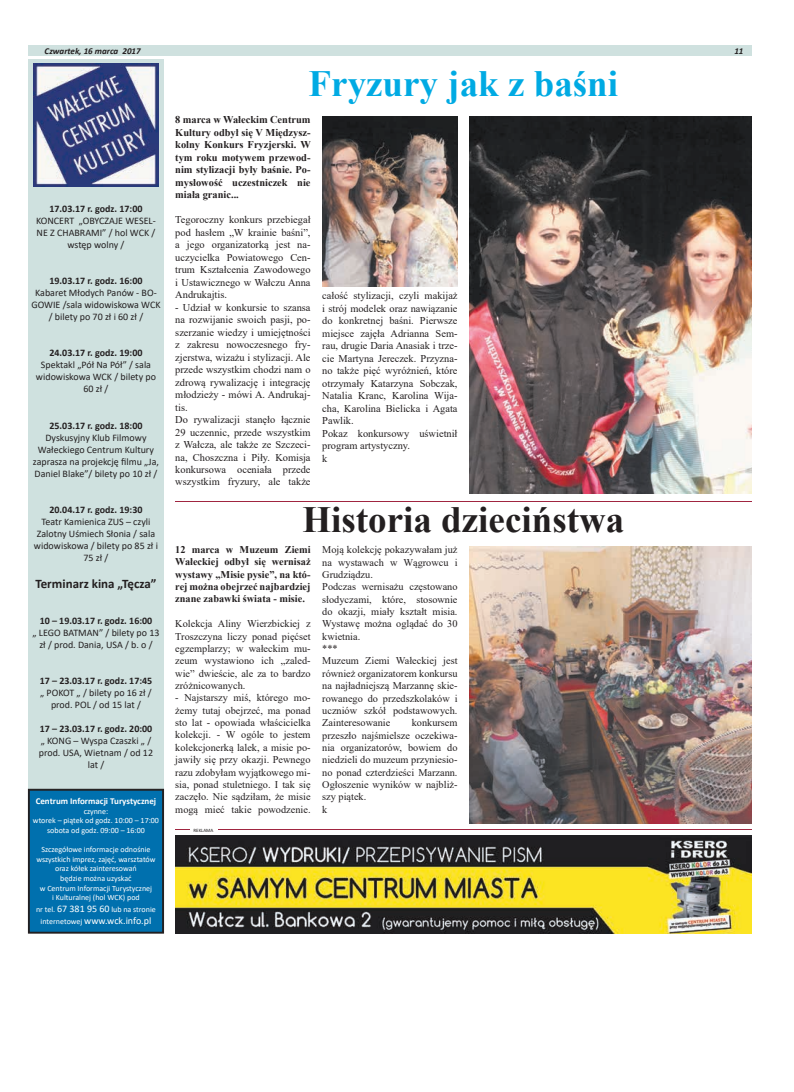
<style>
.page{position:relative;width:794px;height:1092px;background:#fff}
.page>*{position:absolute;margin:0;border:0;box-sizing:border-box;transform-origin:0 0}
.t1{font:700 37px "Times New Roman";color:#231f20}
.t2{font:700 37px "Times New Roman";color:#00aae3}
.t3{font:700 13px "Calibri";color:#231f20}
.t4{font:10.4px/12.5px "Times New Roman";color:#231f20}
.t5{font:700 10.4px/12.5px "Times New Roman";color:#231f20;text-align:justify}
.t6{font:10.3px/12.4px "Times New Roman";color:#231f20;text-align:justify}
.t7{font:700 10.3px/12.4px "Times New Roman";color:#231f20;text-align:justify}
.t8{font:10px/12px "Calibri";color:#231f20;text-align:center}
.t9{font:700 10px "Calibri";color:#231f20}
.t10{font:10px "Calibri";color:#fff}
.t11{font:700 9px "Calibri";color:#fff}
.t12{font:italic 700 9px "Calibri";color:#231f20}
.t13{font:8px/9.6px "Calibri";color:#fff;text-align:center}
.t14{font:5px "Calibri";color:#231f20}
.s1{font-size:10px}
.s2{font-size:8px}
</style>
<div class="page">
<div style="left:28px;top:45px;width:723px;height:11px;background:#cfe1df"></div>
<div style="left:28px;top:59px;width:136px;height:739px;background:#cfe1df"></div>
<img style="left:34px;top:63px;width:124px;height:124px">
<div style="left:28px;top:789px;width:136px;height:144px;background:#0070ae"></div>
<div style="left:29px;top:790px;width:134px;height:142px;border:1px solid #231f20"></div>
<img style="left:175px;top:835px;width:576px;height:98px">
<img style="left:469px;top:116px;width:282px;height:377px">
<img style="left:322px;top:116px;width:135px;height:170px">
<hr style="left:175px;top:501px;width:576px;height:1px;background:#a02540">
<hr style="left:175px;top:829px;width:576px;height:1px;background:#a02540">
<hr style="left:190px;top:827px;width:27px;height:4px;background:#fff">
<img style="left:469px;top:546px;width:282px;height:277px">
<p class="t12" style="left:45px;top:44px;width:98px">Czwartek, 16 marca 2017</p>
<p class="t12" style="left:734px;top:44px;width:11px">11</p>
<p class="t9" style="left:49px;top:202px;width:94px">17.03.17 r. godz. 17:00</p>
<p class="t8" style="left:36px;top:215px;width:121px">KONCERT „OBYCZAJE WESEL-<br>NE Z CHABRAMI” / hol WCK / wstęp wolny /</p>
<p class="t9" style="left:49px;top:274px;width:94px">19.03.17 r. godz. 16:00</p>
<p class="t8" style="left:31px;top:287px;width:131px">Kabaret Młodych Panów - BO-<br>GOWIE /sala widowiskowa WCK / bilety po 70 zł i 60 zł /</p>
<p class="t9" style="left:49px;top:346px;width:94px">24.03.17 r. godz. 19:00</p>
<p class="t8" style="left:36px;top:359px;width:121px">Spektakl „Pół Na Pół” / sala widowiskowa WCK / bilety po<br>60 zł /</p>
<p class="t9" style="left:49px;top:418px;width:94px">25.03.17 r. godz. 18:00</p>
<p class="t8" style="left:33px;top:431px;width:128px">Dyskusyjny Klub Filmowy<br>Wałeckiego Centrum Kultury zaprasza na projekcję filmu „Ja,<br>Daniel Blake”/ bilety po 10 zł /</p>
<p class="t9" style="left:49px;top:502px;width:94px">20.04.17 r. godz. 19:30</p>
<p class="t8" style="left:34px;top:515px;width:126px">Teatr Kamienica ZUS – czyli<br>Zalotny Uśmiech Słonia / sala widowiskowa / bilety po 85 zł i<br>75 zł /</p>
<p class="t3" style="left:35px;top:574px;width:123px">Terminarz kina „Tęcza”</p>
<p class="t9" style="left:40px;top:613px;width:114px">10 – 19.03.17 r. godz. 16:00</p>
<p class="t8" style="left:32px;top:626px;width:129px">„ LEGO BATMAN” / bilety po 13 zł / prod. Dania, USA / b. o /</p>
<p class="t9" style="left:40px;top:673px;width:114px">17 – 23.03.17 r. godz. 17:45</p>
<p class="t8" style="left:40px;top:686px;width:113px">„ POKOT „ / bilety po 16 zł / prod. POL / od 15 lat /</p>
<p class="t9" style="left:40px;top:721px;width:114px">17 – 23.03.17 r. godz. 20:00</p>
<p class="t8" style="left:39px;top:734px;width:116px">„ KONG – Wyspa Czaszki „ / prod. USA, Wietnam / od 12 lat /</p>
<p class="t11" style="left:36px;top:794px;width:122px">Centrum Informacji Turystycznej</p>
<p class="t13" style="left:33px;top:806px;width:127px">czynne:<br>wtorek – piątek od godz. 10:00 – 17:00 sobota od godz. 09:00 – 16:00</p>
<p class="t13" style="left:36px;top:844px;width:121px">Szczegółowe informacje odnośnie wszystkich imprez, zajęć, warsztatów oraz kółek zainteresowań<br>będzie można uzyskać<br>w Centrum Informacji Turystycznej<br>i Kulturalnej (hol WCK) pod</p>
<p class="t13" style="left:36px;top:904px;width:121px">nr tel. <span class="s1">67 381 95 60</span> lub na stronie</p>
<p class="t10" style="left:41px;top:913px;width:112px"><span class="s2">internetowej</span> www.wck.info.pl</p>
<h1 class="t2" style="left:309px;top:57px;width:311px">Fryzury jak z baśni</h1>
<p class="t5" style="left:175px;top:113px;width:137px">8 marca w Wałeckim Centrum Kultury odbył się V Międzysz&shy;kolny Konkurs Fryzjerski. W tym roku motywem przewod&shy;nim stylizacji były baśnie. Po&shy;mysłowość uczestniczek nie miała granic...</p>
<p class="t4" style="left:175px;top:213px;width:137px;text-align:justify">Tegoroczny konkurs przebiegał pod hasłem „W krainie baśni”, a jego organizatorką jest na&shy;uczycielka Powiatowego Cen&shy;trum Kształcenia Zawodowego i Ustawicznego w Wałczu Anna Andrukajtis.</p>
<p class="t4" style="left:175px;top:300px;width:137px">- Udział w konkursie to szansa na rozwijanie swoich pasji, po&shy;szerzanie wiedzy i umiejętności z zakresu nowoczesnego fry&shy;zjerstwa, wizażu i stylizacji. Ale przede wszystkim chodzi nam o zdrową rywalizację i integrację młodzieży - mówi A. Andrukaj&shy;tis.<br>Do rywalizacji stanęło łącznie<br>29 uczennic, przede wszystkim z Wałcza, ale także ze Szczeci&shy;na, Choszczna i Piły. Komisja konkursowa oceniała przede wszystkim fryzury, ale także</p>
<p class="t4" style="left:322px;top:289px;width:137px">całość stylizacji, czyli makijaż i strój modelek oraz nawiązanie do konkretnej baśni. Pierwsze miejsce zajęła Adrianna Sem&shy;rau, drugie Daria Anasiak i trze&shy;cie Martyna Jereczek. Przyzna&shy;no także pięć wyróżnień, które otrzymały Katarzyna Sobczak,<br>Natalia Kranc, Karolina Wija&shy;cha, Karolina Bielicka i Agata<br>Pawlik.<br>Pokaz konkursowy uświetnił program artystyczny.<br>k</p>
<h1 class="t1" style="left:302px;top:492px;width:323px">Historia dzieciństwa</h1>
<p class="t7" style="left:175px;top:543px;width:137px">12 marca w Muzeum Ziemi Wałeckiej odbył się wernisaż wystawy „Misie pysie”, na któ&shy;rej można obejrzeć najbardziej znane zabawki świata - misie.</p>
<p class="t6" style="left:175px;top:617px;width:137px">Kolekcja Aliny Wierzbickiej z Troszczyna liczy ponad pięćset egzemplarzy; w wałeckim mu&shy;zeum wystawiono ich „zaled&shy;wie” dwieście, ale za to bardzo zróżnicowanych.</p>
<p class="t6" style="left:175px;top:691px;width:137px">- Najstarszy miś, którego mo&shy;żemy tutaj obejrzeć, ma ponad sto lat - opowiada właścicielka kolekcji. - W ogóle to jestem kolekcjonerką lalek, a misie po&shy;jawiły się przy okazji. Pewnego razu zdobyłam wyjątkowego mi&shy;sia, ponad stuletniego. I tak się zaczęło. Nie sądziłam, że misie mogą mieć takie powodzenie.</p>
<p class="t6" style="left:322px;top:543px;width:137px;text-align:left">Moją kolekcję pokazywałam już na wystawach w Wągrowcu i<br>Grudziądzu.<br>Podczas wernisażu częstowano słodyczami, które, stosownie do okazji, miały kształt misia.<br>Wystawę można oglądać do 30 kwietnia.<br>***<br>Muzeum Ziemi Wałeckiej jest również organizatorem konkursu na najładniejszą Marzannę skie&shy;rowanego do przedszkolaków i uczniów szkół podstawowych.<br>Zainteresowanie</p>
<p class="t6" style="left:322px;top:716px;width:137px;text-align:left;text-indent:89px">konkursem przeszło najśmielsze oczekiwa&shy;nia organizatorów, bowiem do niedzieli do muzeum przyniesio&shy;no ponad czterdzieści Marzann.<br>Ogłoszenie wyników w najbliż&shy;szy piątek.<br>k</p>
<p class="t14" style="left:193px;top:826px;width:21px">REKLAMA</p>
</div>
